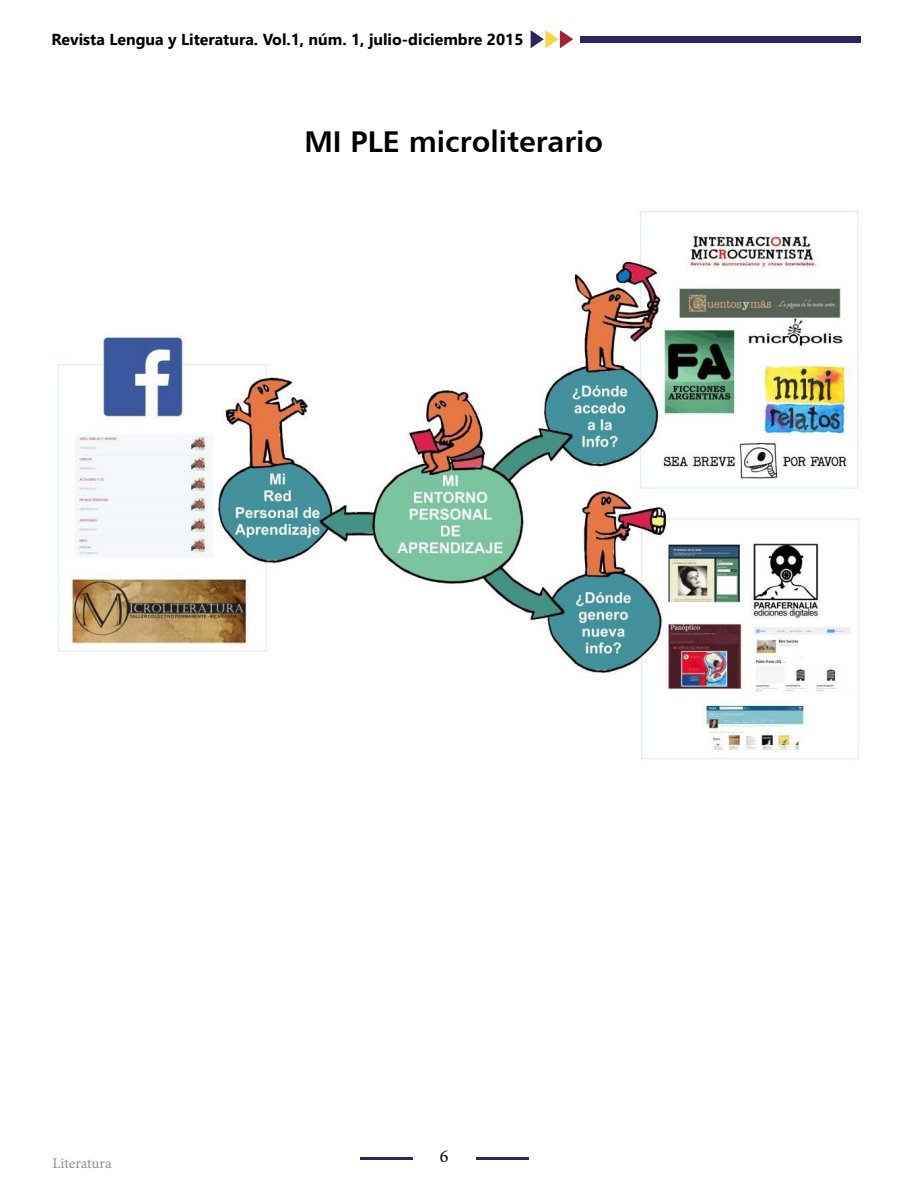
<style>
.page{position:relative;width:918px;height:1188px;background:#fff}
.page>*{position:absolute;margin:0;border:0;box-sizing:border-box;transform-origin:0 0}
.t1{font:30px "Humanist 777 BT Bold B";color:#000}
.t2{font:18px "Minion Pro";color:#000}
.t3{font:700 15.9px "Nirmala UI";color:#000}
.t4{font:15px "Minion Pro";color:#8f8f8f}
</style>
<div class="page">
<div style="left:580px;top:36px;width:281px;height:7px;background:#292661"></div>
<svg style="left:531px;top:30px;width:42px;height:18px"></svg>
<hr style="left:361px;top:1157px;width:52px;height:3px;background:#292661">
<hr style="left:476px;top:1157px;width:53px;height:3px;background:#292661">
<img style="left:58px;top:210px;width:802px;height:550px">
<p class="t3" style="left:52px;top:26px;width:473px">Revista Lengua y Literatura. Vol.1, núm. 1, julio-diciembre 2015</p>
<p class="t1" style="left:304px;top:122px;width:300px">MI PLE microliterario</p>
<p class="t4" style="left:52px;top:1153px;width:61px">Literatura</p>
<p class="t2" style="left:440px;top:1144px;width:10px">6</p>
</div>
